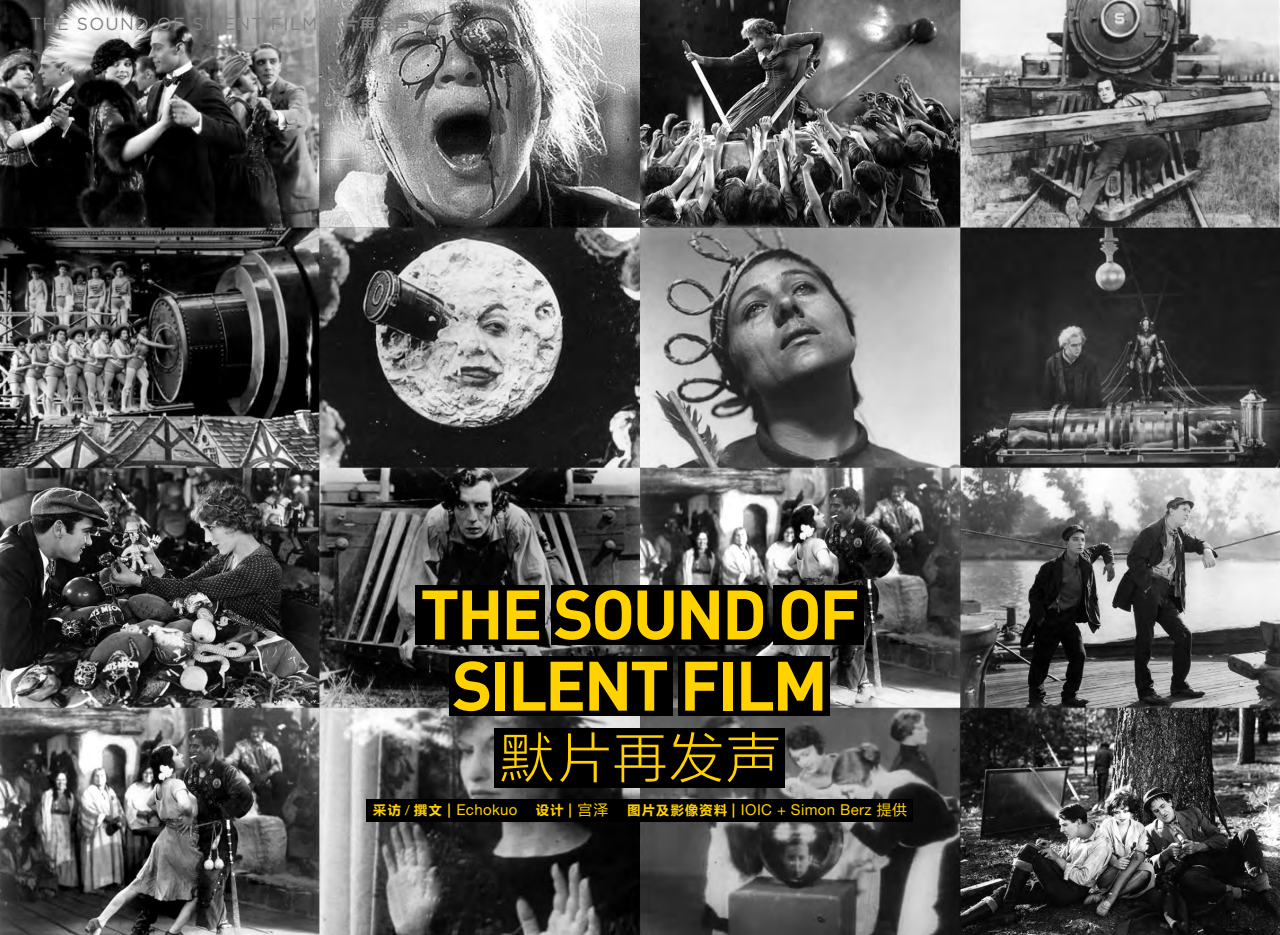
<style>
.page{position:relative;width:1280px;height:935px;background:#fff}
.page>*{position:absolute;margin:0;border:0;box-sizing:border-box;transform-origin:0 0}
.t1{font:700 68.75px/71.2px "DIN Pro";letter-spacing:-.04em;color:#ffd200;text-align:center}
.t2{font:53.75px "FZLTXHJW GB1 0";letter-spacing:.05em;color:#ffd200}
.t3{font:17.5px "Gotham";letter-spacing:.075em;color:#808080}
.t4{font:15px "Helvetica Neue LT Std";letter-spacing:.025em;color:#ffd200}
.t5{font:13.75px "FZLTCHJW GB1 0";color:#ffd200}
.s1{font-family:"FZLTCHJW GB1 0";font-size:16.88px}
.s2{font-family:"FZLTCHJW GB1 0";font-size:13.75px}
.s3{font-size:13.75px}
.s4{font-family:"FZLTHK GBK1 0";font-size:15px}
.s5{font-family:"FZLTHK GBK1 0"}
</style>
<div class="page">
<img style="left:0;top:0;width:1280px;height:935px">
<div style="left:415px;top:585px;width:130px;height:60px;background:#000"></div>
<div style="left:551px;top:585px;width:216px;height:60px;background:#000"></div>
<div style="left:449px;top:656px;width:223px;height:60px;background:#000"></div>
<div style="left:679px;top:656px;width:151px;height:60px;background:#000"></div>
<div style="left:495px;top:728px;width:290px;height:60px;background:#000"></div>
<div style="left:367px;top:799px;width:546px;height:23px;background:#000"></div>
<div style="left:773px;top:585px;width:91px;height:60px;background:#000"></div>
<p class="t3" style="left:30px;top:15px;width:382px">THE SOUND OF SILENT FILM <span class="s1">默片再发声</span></p>
<h1 class="t1" style="left:420px;top:576px;width:441px">THE SOUND OF<br>SILENT FILM</h1>
<h2 class="t2" style="left:500px;top:727px;width:281px">默片再发声</h2>
<p class="t4" style="left:373px;top:801px;width:146px"><span class="s2">采访</span> <span class="s3">/</span> <span class="s2">撰文 |</span> Echokuo</p>
<p class="t5" style="left:536px;top:803px;width:74px">设计 | <span class="s4">宫泽</span></p>
<p class="t4" style="left:627px;top:801px;width:282px"><span class="s2">图片及影像资料 |</span> IOIC + Simon Berz <span class="s5">提供</span></p>
</div>
